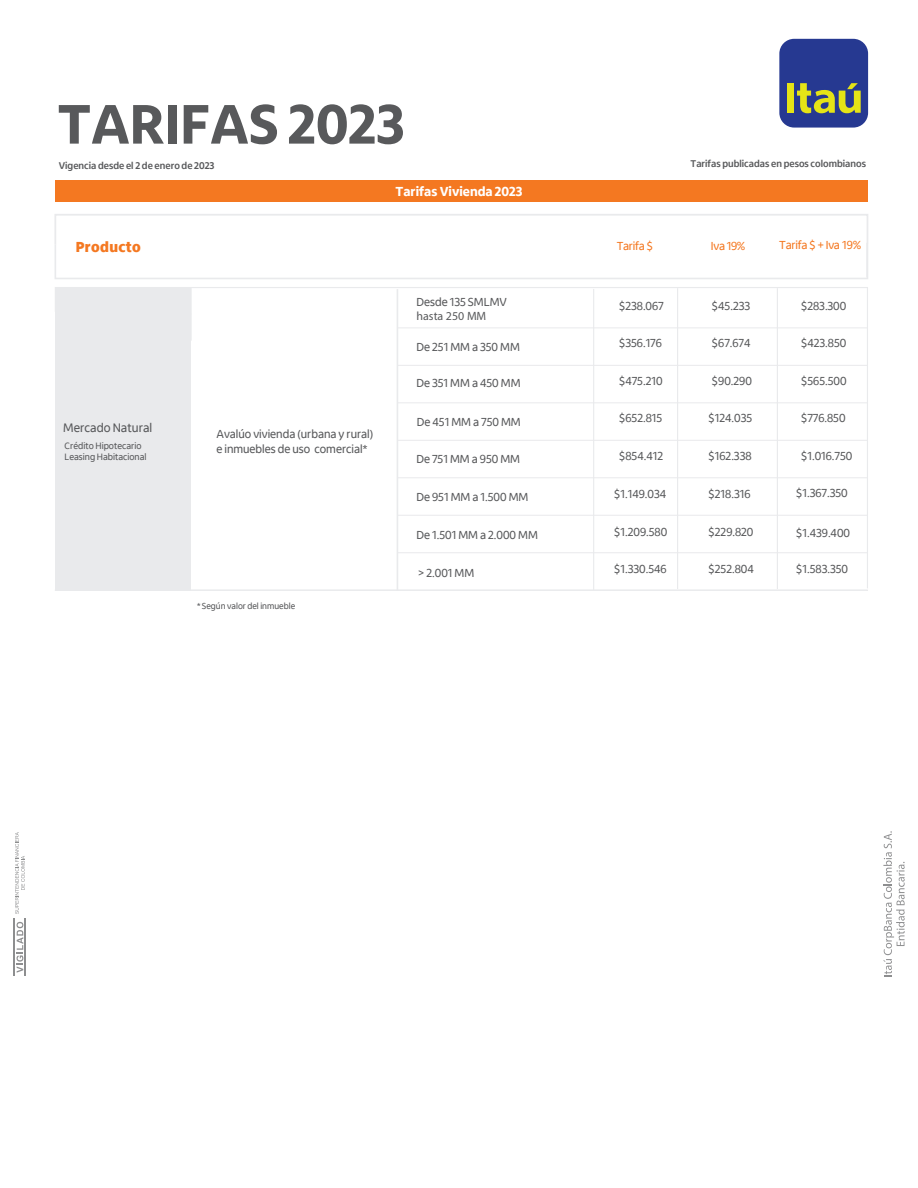
<style>
.page{position:relative;width:918px;height:1188px;background:#fff}
.page>*{position:absolute;margin:0;border:0;box-sizing:border-box;transform-origin:0 0}
.t1{font:800 57.15px "Itau Display Pro";color:#58595b}
.t2{font:800 15px "Itau Display Pro";letter-spacing:.02em;color:#f47821}
.t3{font:800 13.5px "Itau Display Pro";color:#fff}
.t4{font:12.75px "Itau Display Pro";color:#58595b}
.t5{font:12px/14.4px "Itau Display Pro";color:#58595b}
.t6{font:12px "Itau Display Pro";letter-spacing:-.02em;color:#f47821}
.t7{font:12px "Myriad Pro";color:#58595b}
.t8{font:700 10.05px "Itau Display Pro";color:#58595b}
.t9{font:9.45px/11.4px "Itau Display Pro";color:#58595b}
.t10{font:9px "Itau Display Pro";color:#58595b}
</style>
<div class="page">
<div style="left:55px;top:181px;width:812px;height:21px;background:#f47821"></div>
<div style="left:54px;top:214px;width:814px;height:31px;border:2px solid #e9eaec"></div>
<div style="left:55px;top:243px;width:813px;height:36px;border:2px solid #e9eaec"></div>
<hr style="left:866px;top:243px;width:2px;height:34px;background:#e9eaec">
<svg style="left:55px;top:287px;width:813px;height:303px"></svg>
<hr style="left:190px;top:288px;width:2px;height:26px;background:#e9eaec">
<hr style="left:190px;top:314px;width:2px;height:27px;background:#e9eaec">
<div style="left:55px;top:288px;width:136px;height:303px;background:#e9eaec"></div>
<hr style="left:13px;top:919px;width:2px;height:57px;background:#58595b">
<hr style="left:25px;top:919px;width:1px;height:57px;background:#58595b">
<svg style="left:15px;top:832px;width:10px;height:82px"></svg>
<svg style="left:17px;top:922px;width:6px;height:51px"></svg>
<svg style="left:883px;top:831px;width:22px;height:146px"></svg>
<hr style="left:397px;top:328px;width:470px;height:1px;background:#e9eaec">
<hr style="left:398px;top:365px;width:469px;height:1px;background:#e9eaec">
<hr style="left:398px;top:403px;width:469px;height:1px;background:#e9eaec">
<hr style="left:398px;top:440px;width:469px;height:1px;background:#e9eaec">
<hr style="left:398px;top:478px;width:469px;height:1px;background:#e9eaec">
<hr style="left:398px;top:515px;width:469px;height:1px;background:#e9eaec">
<hr style="left:398px;top:552px;width:469px;height:1px;background:#e9eaec">
<hr style="left:777px;top:288px;width:1px;height:301px;background:#e9eaec">
<hr style="left:677px;top:288px;width:1px;height:301px;background:#e9eaec">
<hr style="left:593px;top:289px;width:1px;height:301px;background:#e9eaec">
<hr style="left:397px;top:289px;width:1px;height:302px;background:#e9eaec">
<div style="left:55px;top:590px;width:813px;height:1px;border:1px solid #e9eaec"></div>
<div style="left:779px;top:39px;width:89px;height:89px;background:#263991;border-radius:15px"></div>
<div style="left:787px;top:83px;width:7px;height:30px;background:#e5e416"></div>
<svg style="left:797px;top:83px;width:64px;height:30px"></svg>
<h1 class="t1" style="left:58px;top:91px;width:348px">TARIFAS 2023</h1>
<p class="t8" style="left:59px;top:160px;width:157px">Vigencia desde el 2 de enero de 2023</p>
<p class="t3" style="left:396px;top:184px;width:128px">Tarifas Vivienda 2023</p>
<p class="t8" style="left:691px;top:158px;width:177px">Tarifas publicadas en pesos colombianos</p>
<p class="t2" style="left:76px;top:238px;width:66px">Producto</p>
<p class="t6" style="left:617px;top:240px;width:38px">Tarifa$</p>
<p class="t6" style="left:711px;top:240px;width:36px">Iva 19%</p>
<p class="t6" style="left:779px;top:238px;width:83px">Tarifa$+Iva 19%</p>
<p class="t4" style="left:63px;top:420px;width:90px">Mercado Natural</p>
<p class="t9" style="left:65px;top:440px;width:83px">Crédito Hipotecario<br>Leasing Habitacional</p>
<p class="t5" style="left:216px;top:427px;width:158px">Avalúo vivienda (urbana y rural) e inmuebles de uso comercial*</p>
<p class="t10" style="left:197px;top:600px;width:100px">* Según valor del inmueble</p>
<p class="t5" style="left:416px;top:295px;width:92px">Desde 135 SMLMV</p>
<p class="t7" style="left:416px;top:309px;width:71px">hasta 250 MM</p>
<p class="t5" style="left:416px;top:340px;width:105px">De 251 MM a 350 MM</p>
<p class="t5" style="left:416px;top:376px;width:106px">De 351 MM a 450 MM</p>
<p class="t5" style="left:417px;top:415px;width:105px">De 451 MM a 750 MM</p>
<p class="t5" style="left:416px;top:452px;width:105px">De 751 MM a 950 MM</p>
<p class="t5" style="left:416px;top:490px;width:113px">De 951 MM a 1.500 MM</p>
<p class="t5" style="left:416px;top:528px;width:123px">De 1.501 MM a 2.000 MM</p>
<p class="t5" style="left:418px;top:565px;width:58px">&gt; 2.001 MM</p>
<p class="t5" style="left:619px;top:299px;width:46px">$238.067</p>
<p class="t5" style="left:712px;top:299px;width:40px">$45.233</p>
<p class="t5" style="left:801px;top:299px;width:47px">$283.300</p>
<p class="t5" style="left:801px;top:336px;width:47px">$423.850</p>
<p class="t5" style="left:801px;top:374px;width:47px">$565.500</p>
<p class="t5" style="left:801px;top:411px;width:46px">$776.850</p>
<p class="t5" style="left:801px;top:449px;width:53px">$1.016.750</p>
<p class="t5" style="left:796px;top:486px;width:53px">$1.367.350</p>
<p class="t5" style="left:796px;top:526px;width:56px">$1.439.400</p>
<p class="t5" style="left:796px;top:562px;width:54px">$1.583.350</p>
<p class="t5" style="left:619px;top:336px;width:45px">$356.176</p>
<p class="t5" style="left:712px;top:336px;width:40px">$67.674</p>
<p class="t5" style="left:619px;top:374px;width:45px">$475.210</p>
<p class="t5" style="left:712px;top:374px;width:42px">$90.290</p>
<p class="t5" style="left:619px;top:411px;width:45px">$652.815</p>
<p class="t5" style="left:708px;top:411px;width:46px">$124.035</p>
<p class="t5" style="left:619px;top:448px;width:46px">$854.412</p>
<p class="t5" style="left:708px;top:448px;width:45px">$162.338</p>
<p class="t5" style="left:614px;top:487px;width:54px">$1.149.034</p>
<p class="t5" style="left:708px;top:487px;width:44px">$218.316</p>
<p class="t5" style="left:614px;top:525px;width:55px">$1.209.580</p>
<p class="t5" style="left:708px;top:525px;width:47px">$229.820</p>
<p class="t5" style="left:614px;top:562px;width:54px">$1.330.546</p>
<p class="t5" style="left:708px;top:562px;width:47px">$252.804</p>
</div>
